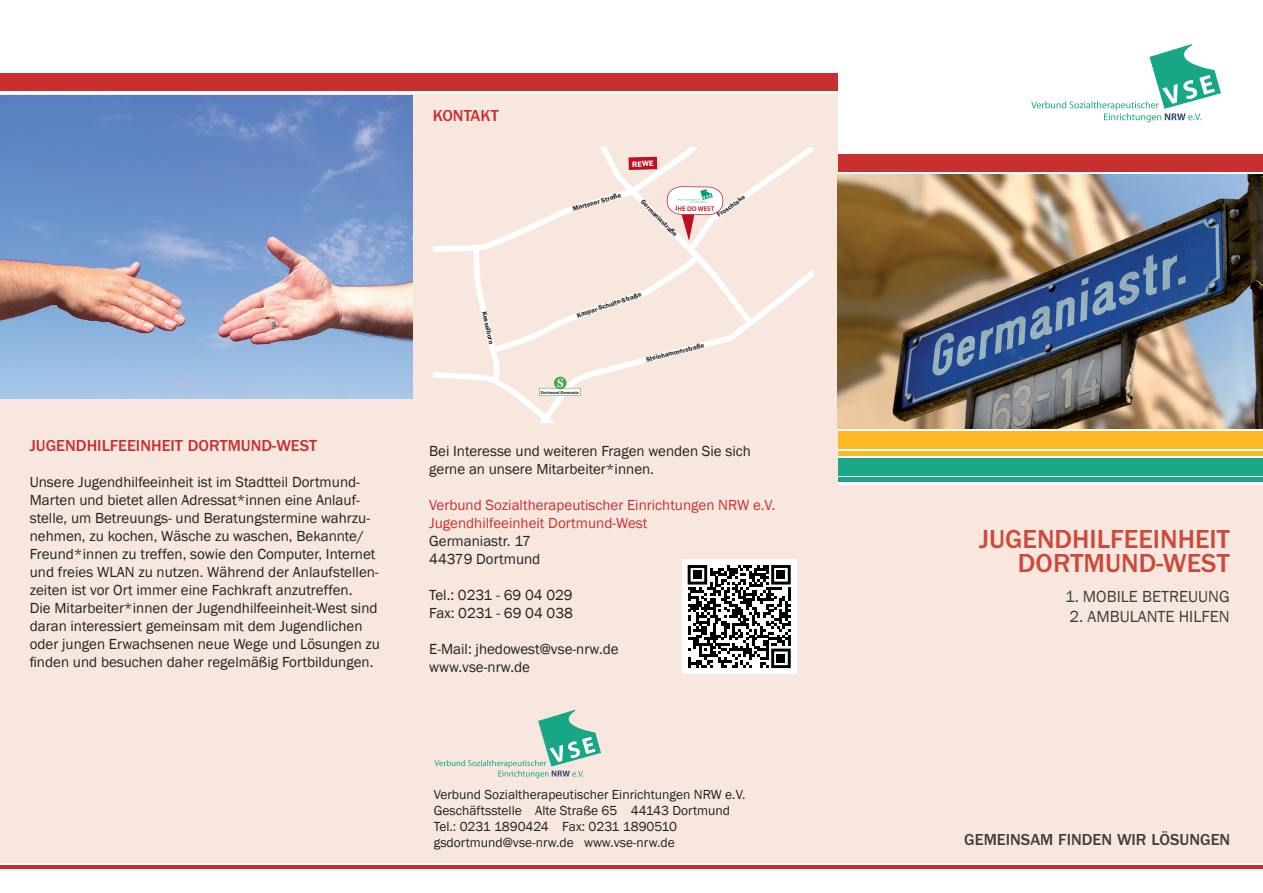
<style>
.page{position:relative;width:1263px;height:893px;background:#fff}
.page>*{position:absolute;margin:0;border:0;box-sizing:border-box;transform-origin:0 0}
.t1{font:500 27px/24px "Franklin Gothic";color:#cd493c;text-align:right}
.t2{font:500 16.5px "Franklin Gothic";color:#c83030}
.t3{font:16.5px "Franklin Gothic";color:#3e3e3f}
.t4{font:500 16.5px "Franklin Gothic";color:#3e3e3f}
.t5{font:15px/18px "Franklin Gothic";color:#231f20}
.t6{font:15px/18px "Franklin Gothic";color:#c83030}
.t7{font:13.5px/16.2px "Franklin Gothic";color:#231f20}
.t8{font:600 7.95px "Franklin Gothic";color:#fff}
.t9{font:600 6.9px "Franklin Gothic";color:#231f20}
.t10{font:600 6.9px "Myriad Pro";color:#bc1024}
.t11{font:600 4.35px "Franklin Gothic";letter-spacing:-.005em;color:#231f20}
</style>
<div class="page">
<hr style="left:0;top:865px;width:1263px;height:4px;background:#c83030">
<svg style="left:1031px;top:45px;width:189px;height:77px"></svg>
<div style="left:795px;top:485px;width:468px;height:377px;background:#f8e7df"></div>
<div style="left:837px;top:458px;width:426px;height:17px;background:#1ba687"></div>
<hr style="left:837px;top:478px;width:426px;height:4px;background:#1ba687">
<div style="left:837px;top:432px;width:426px;height:17px;background:#fcb825"></div>
<div style="left:837px;top:451px;width:426px;height:5px;background:#fcb825"></div>
<div style="left:838px;top:154px;width:425px;height:17px;background:#c83030"></div>
<div style="left:0;top:73px;width:838px;height:18px;background:#c83030"></div>
<div style="left:0;top:94px;width:838px;height:768px;background:#f8e7df"></div>
<svg style="left:434px;top:710px;width:166px;height:68px"></svg>
<img style="left:838px;top:174px;width:425px;height:255px">
<div style="left:682px;top:559px;width:114px;height:115px;background:#fff"></div>
<svg style="left:688px;top:565px;width:103px;height:103px"></svg>
<div style="left:777px;top:571px;width:8px;height:8px;background:#000"></div>
<div style="left:693px;top:571px;width:9px;height:8px;background:#000"></div>
<div style="left:777px;top:654px;width:8px;height:8px;background:#000"></div>
<img style="left:0;top:96px;width:412px;height:302px">
<svg style="left:434px;top:147px;width:379px;height:275px"></svg>
<p class="t2" style="left:30px;top:436px;width:289px">JUGENDHILFEEINHEIT DORTMUND-WEST</p>
<p class="t5" style="left:30px;top:473px;width:352px">Unsere Jugendhilfeeinheit ist im Stadtteil Dortmund-Marten und bietet allen Adressat*innen eine Anlauf&shy;stelle, um Betreuungs- und Beratungstermine wahrzu&shy;nehmen, zu kochen, Wäsche zu waschen, Bekannte/ Freund*innen zu treffen, sowie den Computer, Internet und freies WLAN zu nutzen. Während der Anlaufstellen&shy;zeiten ist vor Ort immer eine Fachkraft anzutreffen.<br>Die Mitarbeiter*innen der Jugendhilfeeinheit-West sind daran interessiert gemeinsam mit dem Jugendlichen oder jungen Erwachsenen neue Wege und Lösungen zu finden und besuchen daher regelmäßig Fortbildungen.</p>
<p class="t2" style="left:433px;top:106px;width:67px">KONTAKT</p>
<p class="t9" style="left:488px;top:310px;width:35px;rotate:77deg">Kesselborn</p>
<p class="t9" style="left:572px;top:205px;width:51px;rotate:-16deg">Martener Straße</p>
<p class="t8" style="left:632px;top:159px;width:23px;rotate:-2deg">REWE</p>
<p class="t9" style="left:715px;top:212px;width:34px;rotate:-35deg">Froschlake</p>
<p class="t9" style="left:645px;top:198px;width:50px;rotate:45deg">Germaniastraße</p>
<p class="t10" style="left:675px;top:204px;width:41px;rotate:1deg">JHE DO WEST</p>
<p class="t9" style="left:575px;top:311px;width:69px;rotate:-18deg">Kaspar-Schulte-Straße</p>
<p class="t11" style="left:541px;top:390px;width:40px">Dortmund Germania</p>
<p class="t9" style="left:645px;top:355px;width:62px;rotate:-14deg">Steinhammerstraße</p>
<p class="t5" style="left:429px;top:442px;width:323px">Bei Interesse und weiteren Fragen wenden Sie sich gerne an unsere Mitarbeiter*innen.</p>
<p class="t6" style="left:429px;top:496px;width:348px">Verbund Sozialtherapeutischer Einrichtungen NRW e.V.<br>Jugendhilfeeinheit Dortmund-West</p>
<p class="t5" style="left:429px;top:532px;width:113px">Germaniastr. 17<br>44379 Dortmund</p>
<p class="t5" style="left:429px;top:586px;width:145px">Tel.: 0231 - 69 04 029<br>Fax: 0231 - 69 04 038</p>
<p class="t5" style="left:429px;top:640px;width:191px">E-Mail: jhedowest@vse-nrw.de www.vse-nrw.de</p>
<p class="t7" style="left:434px;top:786px;width:313px">Verbund Sozialtherapeutischer Einrichtungen NRW e.V.<br>Geschäftsstelle Alte Straße 65 44143 Dortmund Tel.: 0231 1890424 Fax: 0231 1890510 gsdortmund@vse-nrw.de www.vse-nrw.de</p>
<h1 class="t1" style="left:979px;top:527px;width:252px">JUGENDHILFEEINHEIT<br>DORTMUND-WEST</h1>
<p class="t3" style="left:1065px;top:587px;width:166px">1. MOBILE BETREUUNG</p>
<p class="t3" style="left:1069px;top:606px;width:162px">2. AMBULANTE HILFEN</p>
<p class="t4" style="left:964px;top:830px;width:268px">GEMEINSAM FINDEN WIR LÖSUNGEN</p>
</div>
